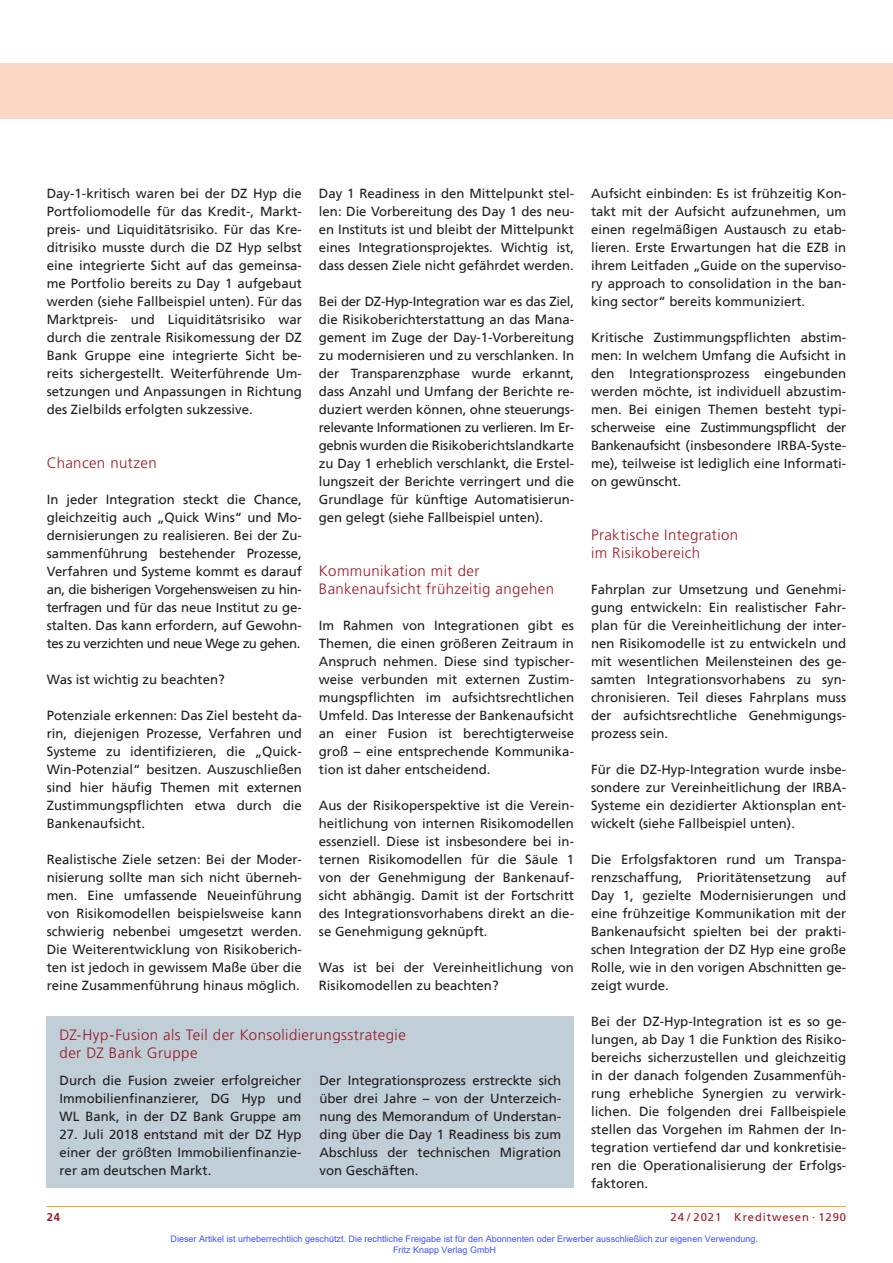
<style>
.page{position:relative;width:893px;height:1263px;background:#fff}
.page>*{position:absolute;margin:0;border:0;box-sizing:border-box;transform-origin:0 0}
.t1{font:300 15px/18px "Frutiger";letter-spacing:.025em;color:#981a26}
.t2{font:13.2px/18px "Frutiger";color:#231f20;text-align:justify}
.t3{font:11.25px "Frutiger";letter-spacing:.08em;color:#981a26}
.t4{font:700 11.25px "Frutiger";color:#981a26}
.t5{font:9px/10.8px "Arial";color:#4054ff}
</style>
<div class="page">
<hr style="left:47px;top:1206px;width:799px;height:1px;background:#f1a31e">
<div style="left:0;top:64px;width:893px;height:55px;background:#fcd9c7"></div>
<div style="left:47px;top:1016px;width:527px;height:172px;background:#bfced7"></div>
<p class="t2" style="left:47px;top:185px;width:257px">Day-1-kritisch waren bei der DZ Hyp die Portfoliomodelle für das Kredit-, Markt&shy;preis- und Liquiditätsrisiko. Für das Kre&shy;ditrisiko musste durch die DZ Hyp selbst eine integrierte Sicht auf das gemeinsa&shy;me Portfolio bereits zu Day 1 aufgebaut werden (siehe Fallbeispiel unten). Für das Marktpreis- und Liquiditätsrisiko war durch die zentrale Risikomessung der DZ Bank Gruppe eine integrierte Sicht be&shy;reits sichergestellt. Weiterführende Um&shy;setzungen und Anpassungen in Richtung des Zielbilds erfolgten sukzessive.</p>
<p class="t1" style="left:47px;top:454px;width:111px">Chancen nutzen</p>
<p class="t2" style="left:47px;top:491px;width:257px">In jeder Integration steckt die Chance, gleichzeitig auch „Quick Wins“ und Mo&shy;dernisierungen zu realisieren. Bei der Zu&shy;sammenführung bestehender Prozesse, Verfahren und Systeme kommt es darauf an, die bisherigen Vorgehensweisen zu hin&shy;terfragen und für das neue Institut zu ge&shy;stalten. Das kann erfordern, auf Gewohn&shy;tes zu verzichten und neue Wege zu gehen.</p>
<p class="t2" style="left:47px;top:671px;width:180px">Was ist wichtig zu beachten?</p>
<p class="t2" style="left:47px;top:707px;width:257px">Potenziale erkennen: Das Ziel besteht da&shy;rin, diejenigen Prozesse, Verfahren und Systeme zu identifizieren, die „Quick-Win-Potenzial“ besitzen. Auszuschließen sind hier häufig Themen mit externen Zustimmungspflichten etwa durch die Bankenaufsicht.</p>
<p class="t2" style="left:47px;top:851px;width:257px">Realistische Ziele setzen: Bei der Moder&shy;nisierung sollte man sich nicht überneh&shy;men. Eine umfassende Neueinführung von Risikomodellen beispielsweise kann schwierig nebenbei umgesetzt werden.<br>Die Weiterentwicklung von Risikoberich&shy;ten ist jedoch in gewissem Maße über die reine Zusammenführung hinaus möglich.</p>
<p class="t2" style="left:319px;top:185px;width:257px">Day 1 Readiness in den Mittelpunkt stel&shy;len: Die Vorbereitung des Day 1 des neu&shy;en Instituts ist und bleibt der Mittelpunkt eines Integrationsprojektes. Wichtig ist, dass dessen Ziele nicht gefährdet werden.</p>
<p class="t2" style="left:319px;top:293px;width:257px">Bei der DZ-Hyp-Integration war es das Ziel, die Risikoberichterstattung an das Mana&shy;gement im Zuge der Day-1-Vorbereitung zu modernisieren und zu verschlanken. In der Transparenzphase wurde erkannt, dass Anzahl und Umfang der Berichte re&shy;duziert werden können, ohne steuerungs&shy;relevante Informationen zu verlieren. Im Er&shy;gebnis wurden die Risikoberichtslandkarte zu Day 1 erheblich verschlankt, die Erstel&shy;lungszeit der Berichte verringert und die Grundlage für künftige Automatisierun&shy;gen gelegt (siehe Fallbeispiel unten).</p>
<p class="t1" style="left:319px;top:562px;width:237px">Kommunikation mit der<br>Bankenaufsicht frühzeitig angehen</p>
<p class="t2" style="left:319px;top:617px;width:257px">Im Rahmen von Integrationen gibt es Themen, die einen größeren Zeitraum in Anspruch nehmen. Diese sind typischer&shy;weise verbunden mit externen Zustim&shy;mungspflichten im aufsichtsrechtlichen Umfeld. Das Interesse der Bankenaufsicht an einer Fusion ist berechtigterweise groß – eine entsprechende Kommunika&shy;tion ist daher entscheidend.</p>
<p class="t2" style="left:319px;top:797px;width:257px">Aus der Risikoperspektive ist die Verein&shy;heitlichung von internen Risikomodellen essenziell. Diese ist insbesondere bei in&shy;ternen Risikomodellen für die Säule 1 von der Genehmigung der Bankenauf&shy;sicht abhängig. Damit ist der Fortschritt des Integrationsvorhabens direkt an die&shy;se Genehmigung geknüpft.</p>
<p class="t2" style="left:319px;top:959px;width:257px">Was ist bei der Vereinheitlichung von<br>Risikomodellen zu beachten?</p>
<p class="t1" style="left:60px;top:1026px;width:348px">DZ-Hyp-Fusion als Teil der Konsolidierungsstrategie der DZ Bank Gruppe</p>
<p class="t2" style="left:60px;top:1072px;width:243px">Durch die Fusion zweier erfolgreicher Immobilienfinanzierer, DG Hyp und WL Bank, in der DZ Bank Gruppe am</p>
<p class="t2" style="left:60px;top:1126px;width:243px">27. Juli 2018 entstand mit der DZ Hyp einer der größten Immobilienfinanzie&shy;rer am deutschen Markt.</p>
<p class="t2" style="left:319px;top:1072px;width:243px">Der Integrationsprozess erstreckte sich über drei Jahre – von der Unterzeich&shy;nung des Memorandum of Understan&shy;ding über die Day 1 Readiness bis zum Abschluss der technischen Migration von Geschäften.</p>
<p class="t2" style="left:591px;top:185px;width:257px">Aufsicht einbinden: Es ist frühzeitig Kon&shy;takt mit der Aufsicht aufzunehmen, um einen regelmäßigen Austausch zu etab&shy;lieren. Erste Erwartungen hat die EZB in ihrem Leitfaden „Guide on the superviso&shy;ry approach to consolidation in the ban&shy;king sector“ bereits kommuniziert.</p>
<p class="t2" style="left:591px;top:329px;width:257px">Kritische Zustimmungspflichten abstim&shy;men: In welchem Umfang die Aufsicht in den Integrationsprozess eingebunden werden möchte, ist individuell abzustim&shy;men. Bei einigen Themen besteht typi&shy;scherweise eine Zustimmungspflicht der Bankenaufsicht (insbesondere IRBA-Syste&shy;me), teilweise ist lediglich eine Informati&shy;on gewünscht.</p>
<p class="t1" style="left:591px;top:526px;width:149px">Praktische Integration im Risikobereich</p>
<p class="t2" style="left:591px;top:581px;width:257px">Fahrplan zur Umsetzung und Genehmi&shy;gung entwickeln: Ein realistischer Fahr&shy;plan für die Vereinheitlichung der inter&shy;nen Risikomodelle ist zu entwickeln und mit wesentlichen Meilensteinen des ge&shy;samten Integrationsvorhabens zu syn&shy;chronisieren. Teil dieses Fahrplans muss der aufsichtsrechtliche Genehmigungs&shy;prozess sein.</p>
<p class="t2" style="left:591px;top:761px;width:257px">Für die DZ-Hyp-Integration wurde insbe&shy;sondere zur Vereinheitlichung der IRBA-Systeme ein dezidierter Aktionsplan ent&shy;wickelt (siehe Fallbeispiel unten).</p>
<p class="t2" style="left:591px;top:851px;width:257px">Die Erfolgsfaktoren rund um Transpa&shy;renzschaffung, Prioritätensetzung auf Day 1, gezielte Modernisierungen und eine frühzeitige Kommunikation mit der Bankenaufsicht spielten bei der prakti&shy;schen Integration der DZ Hyp eine große Rolle, wie in den vorigen Abschnitten ge&shy;zeigt wurde.</p>
<p class="t2" style="left:591px;top:1013px;width:257px">Bei der DZ-Hyp-Integration ist es so ge&shy;lungen, ab Day 1 die Funktion des Risiko&shy;bereichs sicherzustellen und gleichzeitig in der danach folgenden Zusammenfüh&shy;rung erhebliche Synergien zu verwirk&shy;lichen. Die folgenden drei Fallbeispiele stellen das Vorgehen im Rahmen der In&shy;tegration vertiefend dar und konkretisie&shy;ren die Operationalisierung der Erfolgs&shy;faktoren.</p>
<p class="t4" style="left:47px;top:1211px;width:15px">24</p>
<p class="t3" style="left:671px;top:1211px;width:177px">24 / 2021 Kreditwesen · 1290</p>
<p class="t5" style="left:393px;top:1233px;width:366px;text-indent:-223px">Dieser Artikel ist urheberrechtlich geschützt. Die rechtliche Freigabe ist für den Abonnenten oder Erwerber ausschließlich zur eigenen Verwendung.<br>Fritz Knapp Verlag GmbH</p>
</div>
